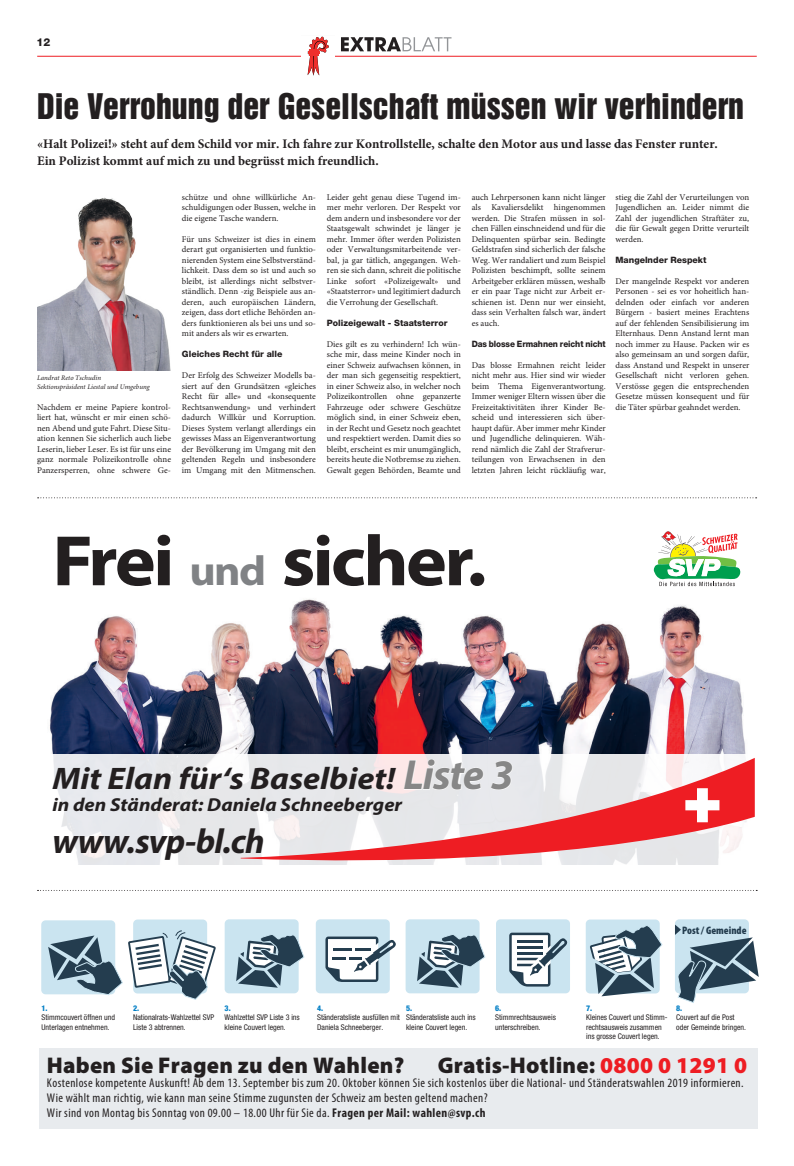
<style>
.page{position:relative;width:794px;height:1166px;background:#fff}
.page>*{position:absolute;margin:0;border:0;box-sizing:border-box;transform-origin:0 0}
.t1{font:700 71.92px "Myriad Pro";letter-spacing:-.035em;color:#231f20;scale:1.08 1}
.t2{font:italic 700 34.74px "Myriad Pro";letter-spacing:-.025em;color:#231f20}
.t3{font:32.38px "Helvetica Inserat LT";color:#231f20}
.t4{font:italic 700 31.24px "Myriad Pro";color:#231f20;scale:1.09 1}
.t5{font:900 22.75px "Myriad Pro";letter-spacing:.01em;color:#231f20}
.t6{font:italic 700 18.72px "Myriad Pro";color:#231f20;scale:1.09 1}
.t7{font:700 13.12px/16.6px "Minion Pro";color:#231f20}
.t8{font:condensed 12.69px/14.9px "Myriad Pro";letter-spacing:.03em;color:#231f20}
.t9{font:800 10.94px "Helvetica Neue LT";color:#231f20}
.t10{font:900 condensed 10.85px "Myriad Pro";color:#243d4f}
.t11{font:8.75px/10.5px "Minion Pro";color:#231f20;text-align:justify}
.t12{font:800 8.75px "Helvetica Neue LT";color:#231f20}
.t13{font:800 8.75px "Helvetica Neue LT";color:#231f20;scale:.93 1}
.t14{font:condensed 7.88px/9.5px "Helvetica Neue LT";color:#231f20}
.t15{font:800 condensed 7.88px "Helvetica Neue LT";color:#007ec5}
.t16{font:italic 7px/8.8px "Minion Pro";color:#231f20}
.s1{font-size:41.91px;color:#808285}
.s2{font-size:42.26px;color:#878787}
.s3{color:#ee1d23}
.s4{font-weight:700}
</style>
<div class="page">
<hr style="left:37px;top:56px;width:719px;height:1px;background:#ee1d23">
<svg style="left:38px;top:497px;width:718px;height:1px"></svg>
<img style="left:37px;top:197px;width:134px;height:174px">
<svg style="left:341px;top:37px;width:110px;height:14px"></svg>
<svg style="left:302px;top:36px;width:33px;height:40px"></svg>
<img style="left:50px;top:570px;width:696px;height:184px">
<svg style="left:653px;top:531px;width:87px;height:55px"></svg>
<svg style="left:53px;top:754px;width:667px;height:110px;fill:#e6e8ec"></svg>
<svg style="left:241px;top:758px;width:514px;height:106px;fill:#e7e7e9"></svg>
<svg style="left:685px;top:788px;width:34px;height:34px"></svg>
<svg style="left:403px;top:758px;width:81px;height:33px"></svg>
<svg style="left:490px;top:760px;width:23px;height:31px"></svg>
<svg style="left:38px;top:890px;width:719px;height:1px"></svg>
<div style="left:40px;top:1048px;width:718px;height:81px;background:#e8ebee"></div>
<div style="left:316px;top:919px;width:74px;height:74px;background:#cae4f0;border-radius:4px"></div>
<svg style="left:325px;top:936px;width:71px;height:46px"></svg>
<div style="left:496px;top:919px;width:74px;height:74px;background:#cae4f0;border-radius:4px"></div>
<svg style="left:509px;top:932px;width:59px;height:54px"></svg>
<div style="left:225px;top:919px;width:74px;height:74px;background:#cae4f0;border-radius:4px"></div>
<svg style="left:236px;top:933px;width:69px;height:55px"></svg>
<div style="left:405px;top:919px;width:74px;height:74px;background:#cae4f0;border-radius:4px"></div>
<svg style="left:417px;top:933px;width:68px;height:55px"></svg>
<div style="left:41px;top:920px;width:74px;height:74px;background:#cae4f0;border-radius:4px"></div>
<div style="left:586px;top:919px;width:73px;height:74px;background:#cae4f0;border-radius:4px"></div>
<svg style="left:590px;top:924px;width:73px;height:72px"></svg>
<div style="left:675px;top:919px;width:74px;height:74px;background:#cae4f0;border-radius:4px"></div>
<svg style="left:675px;top:924px;width:83px;height:79px"></svg>
<div style="left:133px;top:919px;width:74px;height:74px;background:#cae4f0;border-radius:4px"></div>
<svg style="left:48px;top:930px;width:168px;height:70px"></svg>
<p class="t9" style="left:37px;top:35px;width:15px">12</p>
<h3 class="t3" style="left:37px;top:87px;width:708px">Die Verrohung der Gesellschaft müssen wir verhindern</h3>
<h3 class="t7" style="left:37px;top:136px;width:682px">«Halt Polizei!» steht auf dem Schild vor mir. Ich fahre zur Kontrollstelle, schalte den Motor aus und lasse das Fenster runter.<br>Ein Polizist kommt auf mich zu und begrüsst mich freundlich.</h3>
<p class="t11" style="left:182px;top:191px;width:135px">schütze und ohne willkürliche An&shy;schuldigungen oder Bussen, welche in die eigene Tasche wandern.</p>
<p class="t11" style="left:182px;top:233px;width:135px">Für uns Schweizer ist dies in einem derart gut organisierten und funktio&shy;nierenden System eine Selbstverständ&shy;lichkeit. Dass dem so ist und auch so bleibt, ist allerdings nicht selbstver&shy;ständlich. Denn -zig Beispiele aus an&shy;deren, auch europäischen Ländern, zeigen, dass dort etliche Behörden an&shy;ders funktionieren als bei uns und so&shy;mit anders als wir es erwarten.</p>
<p class="t12" style="left:182px;top:349px;width:102px">Gleiches Recht für alle</p>
<p class="t11" style="left:182px;top:370px;width:135px">Der Erfolg des Schweizer Modells ba&shy;siert auf den Grundsätzen «gleiches Recht für alle» und «konsequente Rechtsanwendung» und verhindert dadurch Willkür und Korruption.<br>Dieses System verlangt allerdings ein gewisses Mass an Eigenverantwortung der Bevölkerung im Umgang mit den geltenden Regeln und insbesondere im Umgang mit den Mitmenschen.</p>
<p class="t11" style="left:615px;top:191px;width:135px">stieg die Zahl der Verurteilungen von Jugendlichen an. Leider nimmt die Zahl der jugendlichen Straftäter zu, die für Gewalt gegen Dritte verurteilt werden.</p>
<p class="t12" style="left:615px;top:254px;width:92px">Mangelnder Respekt</p>
<p class="t11" style="left:615px;top:275px;width:135px">Der mangelnde Respekt vor anderen Personen - sei es vor hoheitlich han&shy;delnden oder einfach vor anderen Bürgern - basiert meines Erachtens auf der fehlenden Sensibilisierung im Elternhaus. Denn Anstand lernt man noch immer zu Hause. Packen wir es also gemeinsam an und sorgen dafür, dass Anstand und Respekt in unserer Gesellschaft nicht verloren gehen.<br>Verstösse gegen die entsprechenden Gesetze müssen konsequent und für die Täter spürbar geahndet werden.</p>
<p class="t11" style="left:327px;top:191px;width:135px">Leider geht genau diese Tugend im&shy;mer mehr verloren. Der Respekt vor dem andern und insbesondere vor der Staatsgewalt schwindet je länger je mehr. Immer öfter werden Polizisten oder Verwaltungsmitarbeitende ver&shy;bal, ja gar tätlich, angegangen. Weh&shy;ren sie sich dann, schreit die politische Linke sofort «Polizeigewalt» und «Staatsterror» und legitimiert dadurch die Verrohung der Gesellschaft.</p>
<p class="t12" style="left:327px;top:317px;width:122px">Polizeigewalt - Staatsterror</p>
<p class="t11" style="left:327px;top:338px;width:135px">Dies gilt es zu verhindern! Ich wün&shy;sche mir, dass meine Kinder noch in einer Schweiz aufwachsen können, in der man sich gegenseitig respektiert, in einer Schweiz also, in welcher noch Polizeikontrollen ohne gepanzerte Fahrzeuge oder schwere Geschütze möglich sind, in einer Schweiz eben, in der Recht und Gesetz noch geachtet und respektiert werden. Damit dies so bleibt, erscheint es mir unumgänglich, bereits heute die Notbremse zu ziehen.<br>Gewalt gegen Behörden, Beamte und</p>
<p class="t11" style="left:472px;top:191px;width:135px">auch Lehrpersonen kann nicht länger als Kavaliersdelikt hingenommen werden. Die Strafen müssen in sol&shy;chen Fällen einschneidend und für die Delinquenten spürbar sein. Bedingte Geldstrafen sind sicherlich der falsche Weg. Wer randaliert und zum Beispiel Polizisten beschimpft, sollte seinem Arbeitgeber erklären müssen, weshalb er ein paar Tage nicht zur Arbeit er&shy;schienen ist. Denn nur wer einsieht, dass sein Verhalten falsch war, ändert es auch.</p>
<p class="t13" style="left:472px;top:338px;width:146px">Das blosse Ermahnen reicht nicht</p>
<p class="t11" style="left:472px;top:359px;width:135px">Das blosse Ermahnen reicht leider nicht mehr aus. Hier sind wir wieder beim Thema Eigenverantwortung.<br>Immer weniger Eltern wissen über die Freizeitaktivitäten ihrer Kinder Be&shy;scheid und interessieren sich über&shy;haupt dafür. Aber immer mehr Kinder und Jugendliche delinquieren. Wäh&shy;rend nämlich die Zahl der Strafverur&shy;teilungen von Erwachsenen in den letzten Jahren leicht rückläufig war,</p>
<p class="t16" style="left:37px;top:374px;width:114px">Landrat Reto Tschudin<br>Sektionspräsident Liestal und Umgebung</p>
<p class="t11" style="left:37px;top:401px;width:135px">Nachdem er meine Papiere kontrol&shy;liert hat, wünscht er mir einen schö&shy;nen Abend und gute Fahrt. Diese Situ&shy;ation kennen Sie sicherlich auch liebe Leserin, lieber Leser. Es ist für uns eine ganz normale Polizeikontrolle ohne Panzersperren, ohne schwere Ge-</p>
<h1 class="t1" style="left:52px;top:514px;width:403px">Frei <span class="s1">und</span> sicher.</h1>
<h3 class="t4" style="left:52px;top:758px;width:425px">Mit Elan für‘s Baselbiet! <span class="s2">Liste 3</span></h3>
<h3 class="t6" style="left:52px;top:793px;width:322px">in den Ständerat: Daniela Schneeberger</h3>
<h2 class="t2" style="left:52px;top:818px;width:214px">www.svp-bl.ch</h2>
<p class="t10" style="left:682px;top:923px;width:66px">Post / Gemeinde</p>
<p class="t15" style="left:42px;top:1003px;width:8px">1.</p>
<p class="t14" style="left:42px;top:1012px;width:75px">Stimmcouvert öffnen und<br>Unterlagen entnehmen.</p>
<p class="t15" style="left:133px;top:1003px;width:8px">2.</p>
<p class="t14" style="left:133px;top:1012px;width:83px">Nationalrats-Wahlzettel SVP<br>Liste 3 abtrennen.</p>
<p class="t15" style="left:225px;top:1003px;width:8px">3.</p>
<p class="t14" style="left:225px;top:1012px;width:77px">Wahlzettel SVP Liste 3 ins kleine Couvert legen.</p>
<p class="t15" style="left:317px;top:1003px;width:8px">4.</p>
<p class="t14" style="left:317px;top:1012px;width:84px">Ständeratsliste ausfüllen mit<br>Daniela Schneeberger.</p>
<p class="t15" style="left:406px;top:1003px;width:8px">5.</p>
<p class="t14" style="left:406px;top:1012px;width:71px">Ständeratsliste auch ins kleine Couvert legen.</p>
<p class="t15" style="left:495px;top:1003px;width:8px">6.</p>
<p class="t14" style="left:495px;top:1012px;width:62px">Stimmrechtsausweis unterschreiben.</p>
<p class="t15" style="left:586px;top:1003px;width:8px">7.</p>
<p class="t14" style="left:586px;top:1012px;width:83px">Kleines Couvert und Stimm&shy;rechtsausweis zusammen ins grosse Couvert legen.</p>
<p class="t15" style="left:676px;top:1003px;width:8px">8.</p>
<p class="t14" style="left:676px;top:1012px;width:71px">Couvert auf die Post oder Gemeinde bringen.</p>
<h3 class="t5" style="left:47px;top:1049px;width:359px">Haben Sie Fragen zu den Wahlen?</h3>
<h3 class="t5" style="left:438px;top:1049px;width:311px">Gratis-Hotline: <span class="s3">0800 0 1291 0</span></h3>
<p class="t8" style="left:47px;top:1075px;width:698px">Kostenlose kompetente Auskunft! Ab dem 13. September bis zum 20. Oktober können Sie sich kostenlos über die National- und Ständeratswahlen 2019 informieren.<br>Wie wählt man richtig, wie kann man seine Stimme zugunsten der Schweiz am besten geltend machen?<br>Wir sind von Montag bis Sonntag von 09.00 – 18.00 Uhr für Sie da. <span class="s4">Fragen per Mail: wahlen@svp.ch</span></p>
</div>
